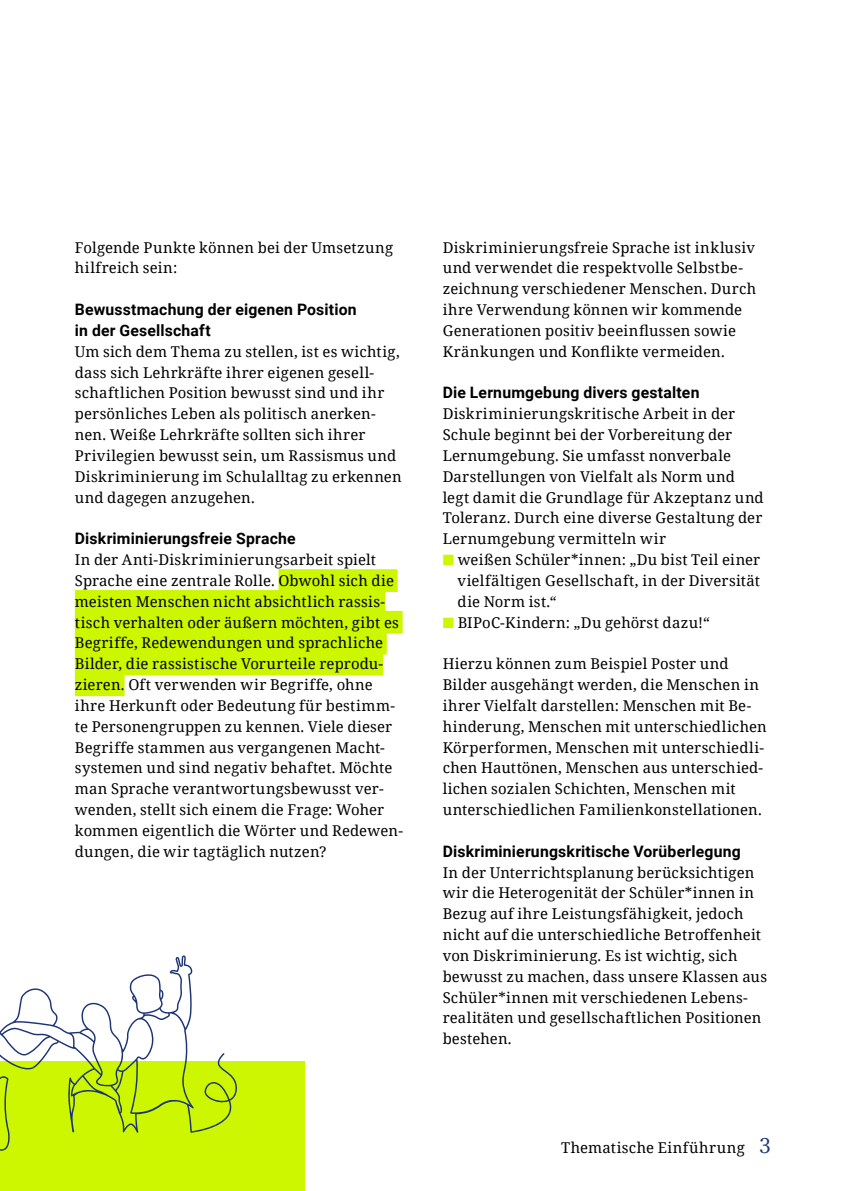
<style>
.page{position:relative;width:844px;height:1191px;background:#fff}
.page>*{position:absolute;margin:0;border:0;box-sizing:border-box;transform-origin:0 0}
.t1{font:500 21px "Noto Serif TC";color:#1c3476}
.t2{font:700 15.75px/20.8px "Roboto";letter-spacing:.015em;color:#000}
.t3{font:14.88px/20.8px "Noto Serif";letter-spacing:.015em;color:#000}
.s1{color:#ccf700}
</style>
<div class="page">
<div style="left:0;top:1062px;width:304px;height:129px;background:#ccf700"></div>
<svg style="left:0;top:955px;width:237px;height:196px"></svg>
<div style="left:278px;top:569px;width:119px;height:23px;background:#ccf700"></div>
<div style="left:75px;top:590px;width:310px;height:23px;background:#ccf700"></div>
<div style="left:75px;top:611px;width:327px;height:22px;background:#ccf700"></div>
<div style="left:75px;top:631px;width:311px;height:23px;background:#ccf700"></div>
<div style="left:75px;top:652px;width:308px;height:23px;background:#ccf700"></div>
<div style="left:75px;top:673px;width:49px;height:23px;background:#ccf700"></div>
<p class="t3" style="left:75px;top:236px;width:319px">Folgende Punkte können bei der Umsetzung hilfreich sein:</p>
<p class="t2" style="left:75px;top:298px;width:283px">Bewusstmachung der eigenen Position in der Gesellschaft</p>
<p class="t3" style="left:75px;top:340px;width:328px">Um sich dem Thema zu stellen, ist es wichtig, dass sich Lehrkräfte ihrer eigenen gesell&shy;schaftlichen Position bewusst sind und ihr persönliches Leben als politisch anerken&shy;nen. Weiße Lehrkräfte sollten sich ihrer Privilegien bewusst sein, um Rassismus und Diskriminierung im Schulalltag zu erkennen und dagegen anzugehen.</p>
<p class="t2" style="left:75px;top:527px;width:222px">Diskriminierungsfreie Sprache</p>
<p class="t3" style="left:75px;top:548px;width:329px">In der Anti-Diskriminierungsarbeit spielt Sprache eine zentrale Rolle. Obwohl sich die meisten Menschen nicht absichtlich rassis&shy;tisch verhalten oder äußern möchten, gibt es Begriffe, Redewendungen und sprachliche Bilder, die rassistische Vorurteile reprodu&shy;zieren. Oft verwenden wir Begriffe, ohne ihre Herkunft oder Bedeutung für bestimm&shy;te Personengruppen zu kennen. Viele dieser Begriffe stammen aus vergangenen Macht&shy;systemen und sind negativ behaftet. Möchte man Sprache verantwortungsbewusst ver&shy;wenden, stellt sich einem die Frage: Woher kommen eigentlich die Wörter und Redewen&shy;dungen, die wir tagtäglich nutzen?</p>
<p class="t3" style="left:442px;top:236px;width:315px">Diskriminierungsfreie Sprache ist inklusiv und verwendet die respektvolle Selbstbe&shy;zeichnung verschiedener Menschen. Durch ihre Verwendung können wir kommende Generationen positiv beeinflussen sowie Kränkungen und Konflikte vermeiden.</p>
<p class="t2" style="left:442px;top:382px;width:258px">Die Lernumgebung divers gestalten</p>
<p class="t3" style="left:442px;top:403px;width:322px">Diskriminierungskritische Arbeit in der Schule beginnt bei der Vorbereitung der Lernumgebung. Sie umfasst nonverbale Darstellungen von Vielfalt als Norm und legt damit die Grundlage für Akzeptanz und Toleranz. Durch eine diverse Gestaltung der Lernumgebung vermitteln wir</p>
<p class="t3" style="left:457px;top:548px;width:304px;text-align:justify;text-indent:-15px"><span class="s1">■</span> weißen Schüler*innen: „Du bist Teil einer vielfältigen Gesellschaft, in der Diversität die Norm ist.“</p>
<p class="t3" style="left:442px;top:611px;width:268px"><span class="s1">■</span> BIPoC-Kindern: „Du gehörst dazu!“</p>
<p class="t3" style="left:442px;top:653px;width:325px">Hierzu können zum Beispiel Poster und Bilder ausgehängt werden, die Menschen in ihrer Vielfalt darstellen: Menschen mit Be&shy;hinderung, Menschen mit unterschiedlichen Körperformen, Menschen mit unterschiedli&shy;chen Hauttönen, Menschen aus unterschied&shy;lichen sozialen Schichten, Menschen mit unterschiedlichen Familienkonstellationen.</p>
<p class="t2" style="left:442px;top:840px;width:299px">Diskriminierungskritische Vorüberlegung</p>
<p class="t3" style="left:442px;top:861px;width:326px">In der Unterrichtsplanung berücksichtigen wir die Heterogenität der Schüler*innen in Bezug auf ihre Leistungsfähigkeit, jedoch nicht auf die unterschiedliche Betroffenheit von Diskriminierung. Es ist wichtig, sich bewusst zu machen, dass unsere Klassen aus Schüler*innen mit verschiedenen Lebens&shy;realitäten und gesellschaftlichen Positionen bestehen.</p>
<p class="t3" style="left:561px;top:1136px;width:185px">Thematische Einführung</p>
<h1 class="t1" style="left:759px;top:1133px;width:13px">3</h1>
</div>
